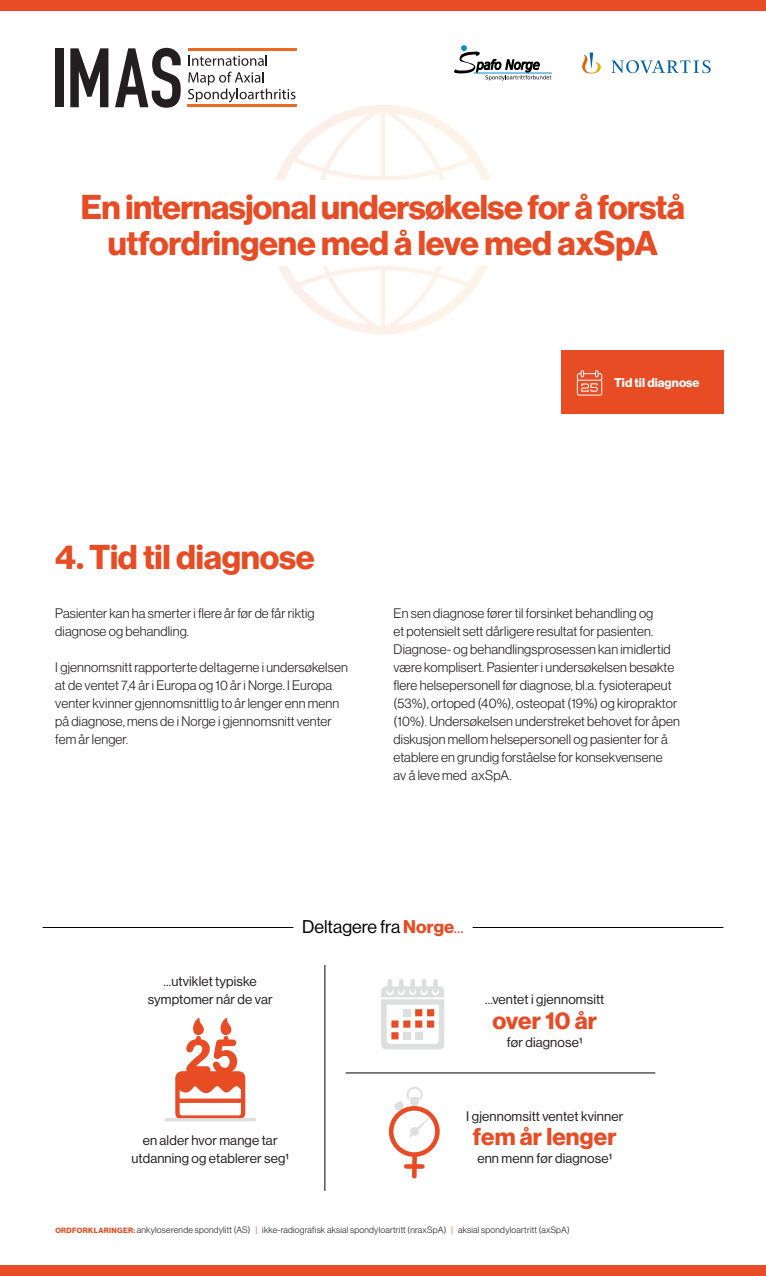
<style>
.page{position:relative;width:766px;height:1276px;background:#fff}
.page>*{position:absolute;margin:0;border:0;box-sizing:border-box;transform-origin:0 0}
.t1{font:45px "Arial Rounded MT Bold";color:#e74c25}
.Tittel{font:700 33.75px/36px "Volta Modern Display 75";letter-spacing:-.015em;color:#e74c25;text-align:center}
.Uthevet_-_Infographi{font:700 24px "Volta Modern Display 75";letter-spacing:.005em;color:#e74c25}
.t2{font:18px "Volta Modern Display 55 Roman";color:#000}
.Brødtekst{font:300 13.5px/18px "Volta Modern Display 45";letter-spacing:.01em;color:#231f20}
.Brødtekst_-_Infograp{font:13.5px/18px "Volta Modern Display 55 Roman";letter-spacing:.01em;color:#231f20;text-align:center}
.Knapp_-_inaktiv__lin{font:700 12.45px "Volta Modern Display 75";letter-spacing:.005em;color:#fff}
.t3{font:300 9px "Volta Modern Display 45";letter-spacing:.025em;color:#231f20}
.s1{font-family:"Volta Modern Display 75";font-weight:700;color:#e74c25}
.s2{color:#e74c25}
.s3{font-family:"Volta Modern Display 75";font-weight:700;font-size:7.5px;color:#e74c25}
</style>
<div class="page">
<svg style="left:275px;top:105px;width:216px;height:229px"></svg>
<svg style="left:70px;top:48px;width:38px;height:59px"></svg>
<svg style="left:115px;top:48px;width:66px;height:60px"></svg>
<hr style="left:188px;top:48px;width:108px;height:3px;background:#eb6a25">
<hr style="left:187px;top:104px;width:109px;height:3px;background:#eb6a25">
<div style="left:55px;top:48px;width:8px;height:59px;background:#231f20"></div>
<svg style="left:188px;top:55px;width:79px;height:11px"></svg>
<svg style="left:188px;top:72px;width:107px;height:30px"></svg>
<div style="left:0;top:1265px;width:765px;height:11px;background:#e74c25"></div>
<div style="left:0;top:0;width:765px;height:11px;background:#e74c25"></div>
<div style="left:0;top:181px;width:765px;height:85px;background:#fff"></div>
<svg style="left:454px;top:45px;width:97px;height:35px"></svg>
<svg style="left:582px;top:53px;width:128px;height:21px"></svg>
<hr style="left:345px;top:1072px;width:310px;height:1px;background:#000">
<hr style="left:324px;top:965px;width:1px;height:226px;background:#000">
<svg style="left:389px;top:1087px;width:50px;height:91px"></svg>
<hr style="left:165px;top:1118px;width:91px;height:3px;background:#dddede">
<svg style="left:381px;top:979px;width:63px;height:70px"></svg>
<svg style="left:175px;top:1017px;width:70px;height:102px"></svg>
<hr style="left:43px;top:927px;width:250px;height:1px;background:#000">
<hr style="left:472px;top:927px;width:251px;height:1px;background:#000">
<div style="left:561px;top:350px;width:162px;height:64px;background:#e74c25"></div>
<svg style="left:576px;top:370px;width:26px;height:26px"></svg>
<h2 class="Tittel" style="left:81px;top:190px;width:605px">En internasjonal undersøkelse for å forstå utfordringene med å leve med axSpA</h2>
<p class="Knapp_-_inaktiv__lin" style="left:614px;top:375px;width:87px">Tid til diagnose</p>
<p class="Tittel" style="left:55px;top:540px;width:261px">4. Tid til diagnose</p>
<p class="Brødtekst" style="left:55px;top:604px;width:261px">Pasienter kan ha smerter i flere år før de får riktig diagnose og behandling.</p>
<p class="Brødtekst" style="left:55px;top:658px;width:294px">I gjennomsnitt rapporterte deltagerne i undersøkelsen at de ventet 7,4 år i Europa og 10 år i Norge. I Europa venter kvinner gjennomsnittlig to år lenger enn menn på diagnose, mens de i Norge i gjennomsnitt venter fem år lenger.</p>
<p class="Brødtekst" style="left:393px;top:604px;width:287px">En sen diagnose fører til forsinket behandling og<br>et potensielt sett dårligere resultat for pasienten.<br>Diagnose- og behandlingsprosessen kan imidlertid være komplisert. Pasienter i undersøkelsen besøkte flere helsepersonell før diagnose, bl.a. fysioterapeut (53%), ortoped (40%), osteopat (19%) og kiropraktor (10%). Undersøkelsen understreket behovet for åpen diskusjon mellom helsepersonell og pasienter for å etablere en grundig forståelse for konsekvensene<br>av å leve med axSpA.</p>
<p class="t2" style="left:302px;top:916px;width:163px">Deltagere fra <span class="s1">Norge</span><span class="s2">...</span></p>
<p class="Brødtekst_-_Infograp" style="left:148px;top:972px;width:126px">...utviklet typiske symptomer når de var</p>
<h1 class="t1" style="left:184px;top:1029px;width:55px">25</h1>
<p class="Brødtekst_-_Infograp" style="left:131px;top:1131px;width:159px">en alder hvor mange tar utdanning og etablerer seg¹</p>
<p class="Brødtekst_-_Infograp" style="left:485px;top:990px;width:120px">...ventet i gjennomsitt</p>
<p class="Uthevet_-_Infographi" style="left:492px;top:1006px;width:106px">over 10 år</p>
<p class="Brødtekst_-_Infograp" style="left:507px;top:1033px;width:77px">før diagnose¹</p>
<p class="Brødtekst_-_Infograp" style="left:466px;top:1107px;width:159px">I gjennomsitt ventet kvinner</p>
<p class="Uthevet_-_Infographi" style="left:473px;top:1123px;width:145px">fem år lenger</p>
<p class="Brødtekst_-_Infograp" style="left:477px;top:1149px;width:136px">enn menn før diagnose¹</p>
<p class="t3" style="left:55px;top:1225px;width:515px"><span class="s3">ORDFORKLARINGER:</span> ankyloserende spondylitt (AS) <span class="s2">|</span> ikke-radiografisk aksial spondyloartritt (nraxSpA) <span class="s2">|</span> aksial spondyloartritt (axSpA)</p>
</div>
